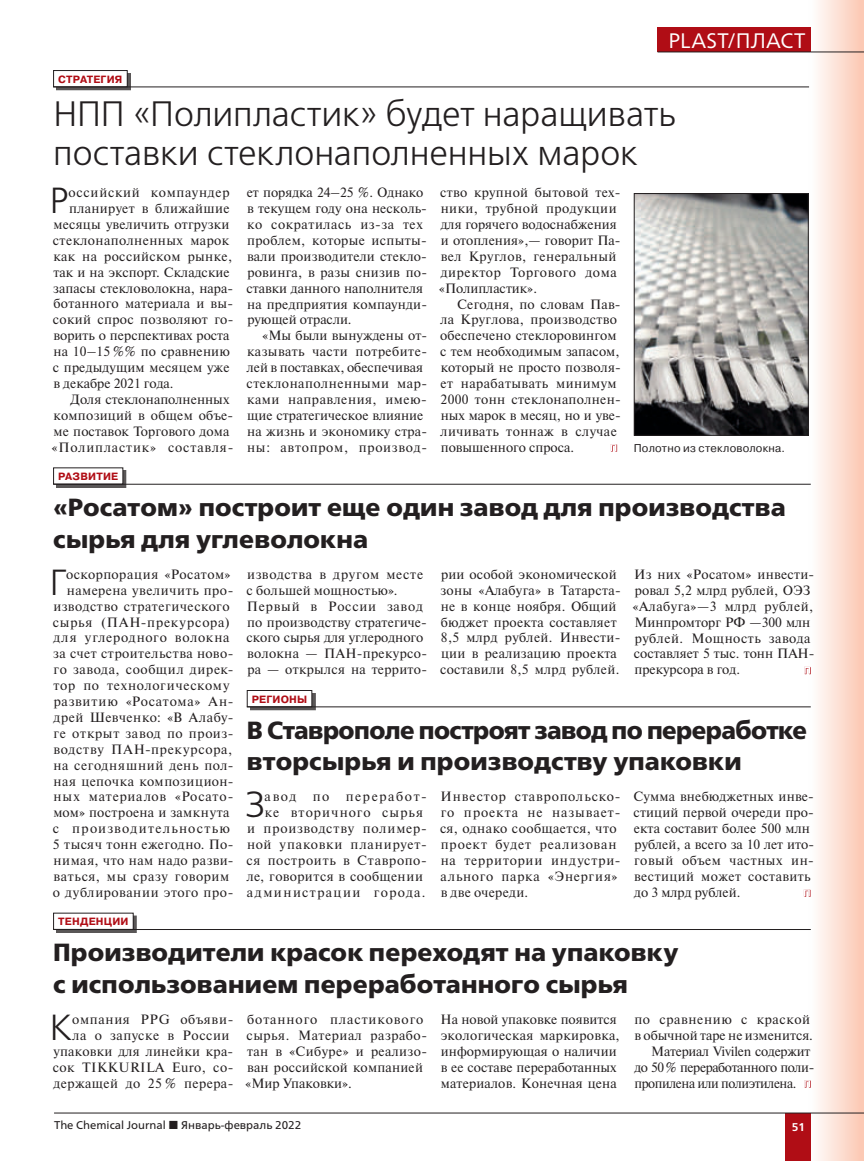
<style>
.page{position:relative;width:864px;height:1161px;background:#fff}
.page>*{position:absolute;margin:0;border:0;box-sizing:border-box;transform-origin:0 0}
.t1{font:36.15px "Free Set Light C";color:#231f20}
.t2{font:35.25px/39px "Free Set Light C";letter-spacing:-.005em;color:#231f20}
.t3{font:24.75px/31.5px "Free Set Bold C";letter-spacing:.005em;color:#231f20}
.t4{font:24.75px/31.5px "Free Set Bold C";letter-spacing:-.02em;color:#231f20}
.t5{font:21px "Frutiger Neue LTW1 G";letter-spacing:.005em;color:#fff}
.t6{font:13.5px/15.9px "Newton C";letter-spacing:.025em;color:#231f20}
.t7{font:13.5px/15.9px "Newton C";letter-spacing:.045em;color:#231f20;text-align:right}
.t8{font:13.5px/15.9px "Newton C";letter-spacing:.06em;color:#231f20}
.t9{font:13.5px/15.9px "Newton C";letter-spacing:.065em;color:#231f20;text-align:right}
.t10{font:13.5px "Newton C";color:#231f20}
.t11{font:13.5px "Newton C";letter-spacing:.005em;color:#231f20}
.t12{font:13.5px "Newton C";letter-spacing:-.03em;color:#231f20}
.t13{font:13.5px "Newton C";letter-spacing:-.02em;color:#231f20}
.t14{font:13.5px "Newton C";letter-spacing:.055em;color:#231f20}
.t15{font:11.25px "Frutiger Neue LTW1 G";color:#231f20}
.t16{font:11.25px "Pragmatica C";letter-spacing:.02em;color:#231f20}
.t17{font:700 11.25px "Frutiger Neue LTW1 G";color:#fff}
.t18{font:700 10.5px "Pragmatica C";letter-spacing:.02em;color:#b00d15}
</style>
<div class="page">
<div style="left:808px;top:0;width:55px;height:1161px;background:linear-gradient(to right,#fdfeff,#fcc9b4)"></div>
<div style="left:785px;top:1113px;width:25px;height:48px;background:#b00d15"></div>
<hr style="left:54px;top:1112px;width:809px;height:1px;background:#231f20">
<div style="left:657px;top:28px;width:153px;height:24px;background:#b00d15"></div>
<hr style="left:657px;top:52px;width:153px;height:1px;background:#231f20">
<hr style="left:810px;top:52px;width:53px;height:1px;background:#231f20">
<svg style="left:610px;top:444px;width:7px;height:7px"></svg>
<svg style="left:804px;top:667px;width:6px;height:7px"></svg>
<svg style="left:804px;top:1080px;width:6px;height:7px"></svg>
<div style="left:56px;top:73px;width:75px;height:17px;background:#5a5757"></div>
<div style="left:54px;top:71px;width:73px;height:16px;background:#fff"></div>
<div style="left:53px;top:70px;width:75px;height:17px;border:1px solid #231f20"></div>
<hr style="left:53px;top:87px;width:755px;height:1px;background:#231f20">
<img style="left:635px;top:195px;width:171px;height:239px">
<div style="left:633px;top:193px;width:175px;height:243px;border:1px solid #231f20"></div>
<div style="left:56px;top:470px;width:70px;height:17px;background:#231f20;opacity:.75"></div>
<div style="left:54px;top:468px;width:69px;height:16px;background:#fff"></div>
<hr style="left:53px;top:484px;width:757px;height:1px;background:#231f20">
<div style="left:56px;top:916px;width:81px;height:17px;background:#231f20;opacity:.75"></div>
<div style="left:54px;top:913px;width:79px;height:16px;background:#fff"></div>
<hr style="left:53px;top:929px;width:757px;height:1px;background:#231f20">
<svg style="left:803px;top:889px;width:7px;height:8px"></svg>
<div style="left:250px;top:693px;width:65px;height:17px;background:#231f20;opacity:.75"></div>
<div style="left:247px;top:690px;width:65px;height:17px;background:#fff"></div>
<div style="left:247px;top:690px;width:65px;height:17px;border:1px solid #231f20"></div>
<hr style="left:247px;top:706px;width:563px;height:1px;background:#231f20">
<h3 class="t5" style="left:668px;top:28px;width:138px">PLAST/ПЛАСТ</h3>
<p class="t18" style="left:58px;top:73px;width:66px">СТРАТЕГИЯ</p>
<h2 class="t2" style="left:53px;top:96px;width:624px">НПП «Полипластик» будет наращивать поставки стеклонаполненных марок</h2>
<h1 class="t1" style="left:50px;top:181px;width:21px">Р</h1>
<p class="t14" style="left:68px;top:185px;width:162px">оссийский компаундер</p>
<p class="t6" style="left:69px;top:200px;width:162px">планирует в ближайшие</p>
<p class="t6" style="left:53px;top:216px;width:177px">месяцы увеличить отгрузки</p>
<p class="t6" style="left:53px;top:232px;width:178px">стеклонаполненных марок</p>
<p class="t6" style="left:53px;top:248px;width:180px">как на российском рынке,</p>
<p class="t11" style="left:53px;top:265px;width:178px">так и на экспорт. Складские</p>
<p class="t11" style="left:53px;top:281px;width:181px">запасы стекловолокна, нара-</p>
<p class="t6" style="left:53px;top:296px;width:181px">ботанного материала и вы-</p>
<p class="t6" style="left:53px;top:312px;width:182px">сокий спрос позволяют го-</p>
<p class="t10" style="left:53px;top:328px;width:177px">ворить о перспективах роста</p>
<p class="t6" style="left:53px;top:344px;width:178px">на 10–15 %% по сравнению</p>
<p class="t6" style="left:53px;top:360px;width:178px">с предыдущим месяцем уже</p>
<p class="t10" style="left:53px;top:376px;width:121px">в декабре 2021 года.</p>
<p class="t10" style="left:70px;top:392px;width:160px">Доля стеклонаполненных</p>
<p class="t6" style="left:53px;top:407px;width:181px">композиций в общем объе-</p>
<p class="t11" style="left:53px;top:424px;width:177px">ме поставок Торгового дома</p>
<p class="t8" style="left:52px;top:439px;width:183px">«Полипластик» составля-</p>
<p class="t6" style="left:246px;top:185px;width:182px">ет порядка 24–25 %. Однако в текущем году она несколь&shy;ко сократилась из-за тех проблем, которые испыты&shy;вали производители стекло&shy;ровинга, в разы снизив по&shy;ставки данного наполнителя на предприятия компаунди&shy;рующей отрасли.</p>
<p class="t6" style="left:246px;top:328px;width:182px;text-indent:16px">«Мы были вынуждены от&shy;казывать части потребите&shy;лей в поставках, обеспечивая стеклонаполненными мар&shy;ками направления, имею&shy;щие стратегическое влияние на жизнь и экономику стра&shy;ны: автопром, производ-</p>
<p class="t6" style="left:438px;top:185px;width:183px">ство крупной бытовой тех&shy;ники, трубной продукции для горячего водоснабжения и отопления»,— говорит Па&shy;вел Круглов, генеральный директор Торгового дома «Полипластик».</p>
<p class="t6" style="left:440px;top:296px;width:182px;text-indent:17px">Сегодня, по словам Пав&shy;ла Круглова, производство обеспечено стеклоровингом с тем необходимым запасом, который не просто позволя&shy;ет нарабатывать минимум<br>2000 тонн стеклонаполнен&shy;ных марок в месяц, но и уве&shy;личивать тоннаж в случае повышенного спроса.</p>
<p class="t16" style="left:633px;top:441px;width:153px">Полотно из стекловолокна.</p>
<p class="t18" style="left:58px;top:471px;width:61px">РАЗВИТИЕ</p>
<h3 class="t3" style="left:53px;top:492px;width:733px">«Росатом» построит еще один завод для производства сырья для углеволокна</h3>
<p class="t7" style="left:53px;top:566px;width:182px">оскорпорация «Росатом» намерена увеличить про&shy;изводство стратегического сырья (ПАН-прекурсора) для углеродного волокна за счет строительства ново&shy;го завода, сообщил дирек&shy;тор по технологическому развитию «Росатома» Ан&shy;дрей Шевченко: «В Алабу&shy;ге открыт завод по произ&shy;водству ПАН-прекурсора, на сегодняшний день пол&shy;ная цепочка композицион&shy;ных материалов «Росато&shy;мом» построена и замкнута с производительностью<br>5 тысяч тонн ежегодно. По&shy;нимая, что нам надо разви&shy;ваться, мы сразу говорим о дублировании этого про-</p>
<p class="t6" style="left:246px;top:566px;width:182px">изводства в другом месте с большей мощностью».<br>Первый в России завод по производству стратегиче&shy;ского сырья для углеродного волокна — ПАН-прекурсо&shy;ра — открылся на террито-</p>
<p class="t6" style="left:440px;top:566px;width:182px">рии особой экономической зоны «Алабуга» в Татарста&shy;не в конце ноября. Общий бюджет проекта составляет<br>8,5 млрд рублей. Инвести&shy;ции в реализацию проекта составили 8,5 млрд рублей.</p>
<p class="t6" style="left:632px;top:566px;width:183px">Из них «Росатом» инвести&shy;ровал 5,2 млрд рублей, ОЭЗ «Алабуга»—3 млрд рублей,<br>Минпромторг РФ —300 млн рублей. Мощность завода составляет 5 тыс. тонн ПАН&shy;прекурсора в год.</p>
<h1 class="t1" style="left:50px;top:563px;width:18px">Г</h1>
<p class="t18" style="left:252px;top:693px;width:57px">РЕГИОНЫ</p>
<h3 class="t4" style="left:247px;top:714px;width:561px">В Ставрополе построят завод по переработке вторсырья и производству упаковки</h3>
<h1 class="t1" style="left:246px;top:786px;width:20px">З</h1>
<p class="t9" style="left:246px;top:789px;width:182px">авод по переработ-<br>ке вторичного сырья<br>и производству полимер&shy;ной упаковки планирует&shy;ся построить в Ставропо&shy;ле, говорится в сообщении администрации города.</p>
<p class="t8" style="left:440px;top:789px;width:182px">Инвестор ставропольско&shy;го проекта не называет&shy;ся, однако сообщается, что проект будет реализован на территории индустри&shy;ального парка «Энергия» в две очереди.</p>
<p class="t6" style="left:633px;top:789px;width:182px">Сумма внебюджетных инве&shy;стиций первой очереди про&shy;екта составит более 500 млн рублей, а всего за 10 лет ито&shy;говый объем частных ин&shy;вестиций может составить до 3 млрд рублей.</p>
<p class="t18" style="left:58px;top:916px;width:72px">ТЕНДЕНЦИИ</p>
<h3 class="t3" style="left:53px;top:937px;width:626px">Производители красок переходят на упаковку с использованием переработанного сырья</h3>
<p class="t6" style="left:53px;top:1011px;width:182px;text-align:right">омпания PPG объяви-<br>ла о запуске в России упаковки для линейки кра&shy;сок TIKKURILA Euro, со&shy;держащей до 25 % перера-</p>
<p class="t6" style="left:245px;top:1011px;width:183px">ботанного пластикового сырья. Материал разрабо&shy;тан в «Сибуре» и реализо&shy;ван российской компанией «Мир Упаковки».</p>
<p class="t6" style="left:440px;top:1011px;width:180px">На новой упаковке появится экологическая маркировка, информирующая о наличии в ее составе переработанных материалов. Конечная цена</p>
<p class="t7" style="left:634px;top:1011px;width:177px">по сравнению с краской</p>
<h1 class="t1" style="left:50px;top:1008px;width:24px">К</h1>
<p class="t10" style="left:634px;top:1028px;width:180px">в обычной таре не изменится.</p>
<p class="t13" style="left:651px;top:1044px;width:160px">Материал Vivilen содержит</p>
<p class="t12" style="left:634px;top:1060px;width:181px">до 50% переработанного поли-</p>
<p class="t12" style="left:634px;top:1076px;width:163px">пропилена или полиэтилена.</p>
<p class="t15" style="left:54px;top:1119px;width:113px">The Chemical Journal</p>
<p class="t15" style="left:181px;top:1119px;width:121px">Январь-февраль 2022</p>
<p class="t17" style="left:791px;top:1120px;width:15px">51</p>
</div>
